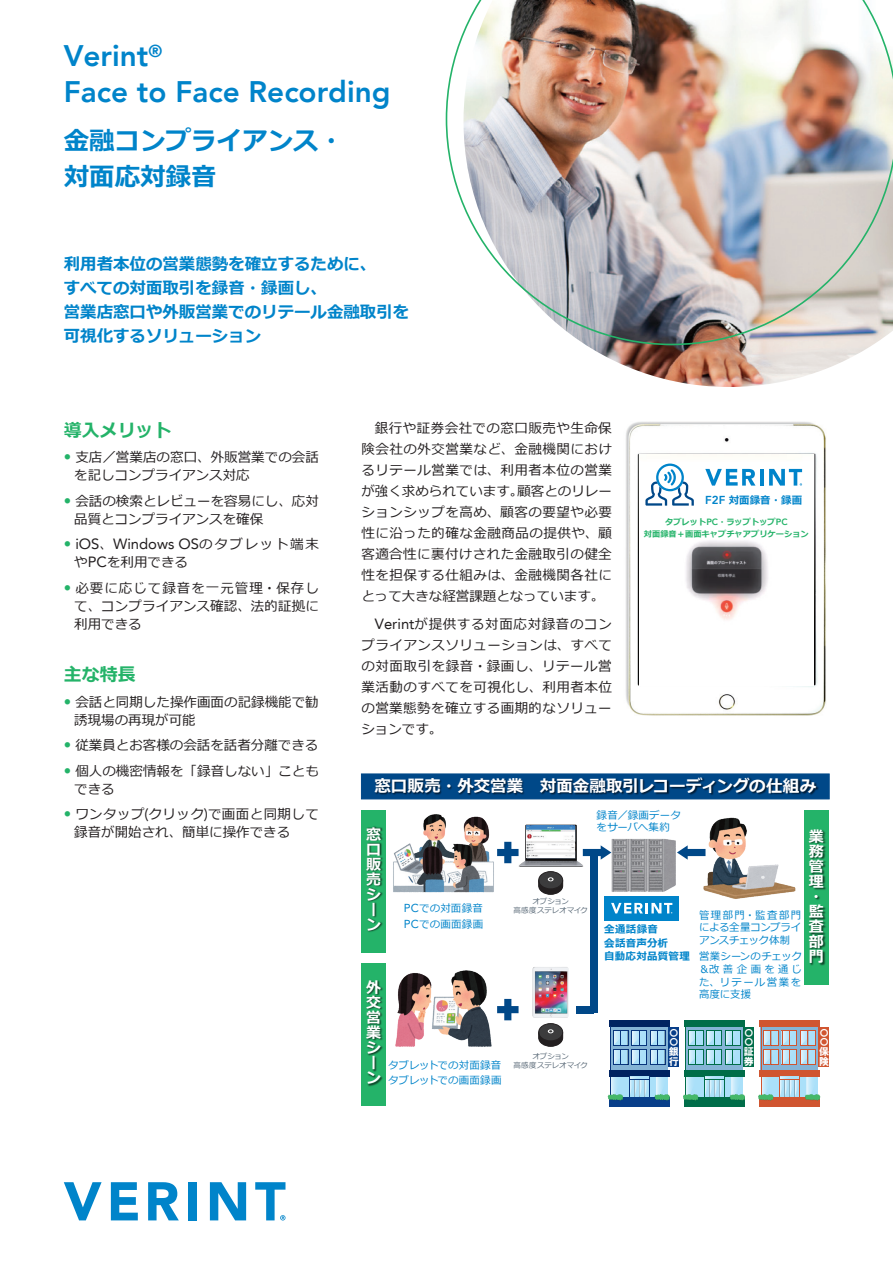
<style>
.page{position:relative;width:893px;height:1263px;background:#fff}
.page>*{position:absolute;margin:0;border:0;box-sizing:border-box;transform-origin:0 0}
.t1{font:800 29.7px/36px "Avenir LT";color:#0084ca}
.t2{font:700 25.5px/36px "Meiryo";color:#0084ca}
.t3{font:700 18px "Meiryo";color:#24b369}
.t4{font:700 16.5px/24px "Meiryo";color:#0084ca}
.t5{font:700 16.5px "Meiryo";color:#fff}
.t6{font:700 15px/15px "Meiryo";color:#fff}
.t7{font:14.85px "Avenir LT";color:#231f20}
.t8{font:13.5px/21px "Meiryo";letter-spacing:.005em;color:#231f20}
.t9{font:13.5px/18px "Meiryo";letter-spacing:.03em;color:#231f20}
.t10{font:10.5px/12.6px "Meiryo";letter-spacing:.015em;color:#0084ca}
.t11{font:700 10.5px/13.5px "Meiryo";letter-spacing:.02em;color:#0084ca}
.t12{font:10.05px/10.1px "HGP Soei Kakugothic UB";color:#fff}
.t13{font:8.85px/8.9px "HGP Soei Kakugothic UB";color:#fff}
.t14{font:700 8.25px/12px "Meiryo";color:#24b369;text-align:center}
.t15{font:7.5px/9px "Meiryo";letter-spacing:-.015em;color:#586876;text-align:center}
.s1{font-family:"Avenir LT";font-size:14.85px;color:#24b369}
.s2{color:#24b369}
.s3{font-family:"Meiryo";font-size:13.5px}
.s4{font-family:"Avenir LT";font-size:14.85px}
.s5{font-family:"Avenir LT";font-weight:800;font-size:11.55px}
.s6{font-family:"Avenir LT";font-weight:800;font-size:9.15px}
.s7{font-family:"Avenir LT";font-size:11.55px}
</style>
<div class="page">
<svg style="left:64px;top:1182px;width:38px;height:38px"></svg>
<svg style="left:111px;top:1182px;width:27px;height:38px"></svg>
<svg style="left:148px;top:1182px;width:31px;height:38px"></svg>
<div style="left:188px;top:1182px;width:9px;height:38px;background:#0084ca"></div>
<svg style="left:210px;top:1182px;width:36px;height:38px"></svg>
<svg style="left:255px;top:1182px;width:30px;height:38px"></svg>
<img style="left:586px;top:345px;width:286px;height:42px">
<img style="left:446px;top:0;width:447px;height:345px">
<img style="left:625px;top:421px;width:201px;height:295px">
<img style="left:639px;top:454px;width:175px;height:231px">
<svg style="left:705px;top:469px;width:50px;height:17px"></svg>
<hr style="left:760px;top:469px;width:3px;height:17px;background:#0084ca">
<svg style="left:769px;top:469px;width:33px;height:17px"></svg>
<svg style="left:645px;top:463px;width:49px;height:43px"></svg>
<div style="left:361px;top:773px;width:469px;height:26px;background:#004888;border:1px solid #004888"></div>
<img style="left:369px;top:778px;width:454px;height:22px">
<div style="left:361px;top:810px;width:25px;height:142px;background:#24b369"></div>
<img style="left:366px;top:826px;width:17px;height:106px">
<div style="left:361px;top:963px;width:25px;height:143px;background:#24b369"></div>
<img style="left:366px;top:980px;width:17px;height:107px">
<div style="left:804px;top:810px;width:25px;height:175px;background:#24b369"></div>
<img style="left:809px;top:829px;width:17px;height:137px">
<svg style="left:497px;top:842px;width:21px;height:21px"></svg>
<svg style="left:538px;top:1023px;width:25px;height:24px"></svg>
<img style="left:393px;top:814px;width:101px;height:79px">
<img style="left:703px;top:817px;width:93px;height:82px">
<img style="left:395px;top:970px;width:97px;height:77px">
<svg style="left:497px;top:999px;width:22px;height:21px"></svg>
<div style="left:590px;top:852px;width:7px;height:161px;background:#004888"></div>
<div style="left:576px;top:1006px;width:17px;height:7px;background:#004888"></div>
<img style="left:612px;top:838px;width:63px;height:54px">
<div style="left:668px;top:1028px;width:11px;height:39px;background:#083e89"></div>
<div style="left:610px;top:1026px;width:58px;height:44px;background:#85b4d6"></div>
<svg style="left:613px;top:1030px;width:53px;height:35px"></svg>
<div style="left:609px;top:1020px;width:60px;height:7px;background:#002361"></div>
<hr style="left:610px;top:1026px;width:1px;height:80px;background:#08357c">
<div style="left:609px;top:1070px;width:60px;height:6px;background:#002361"></div>
<svg style="left:608px;top:1076px;width:62px;height:30px;background:#7aadc9"></svg>
<hr style="left:627px;top:1098px;width:25px;height:2px;background:#083e89">
<hr style="left:743px;top:1026px;width:1px;height:80px;background:#08357c">
<div style="left:743px;top:1028px;width:11px;height:39px;background:#006d49"></div>
<div style="left:686px;top:1026px;width:57px;height:44px;background:#85b4d6"></div>
<svg style="left:688px;top:1030px;width:53px;height:35px"></svg>
<div style="left:684px;top:1020px;width:61px;height:7px;background:#006d49"></div>
<hr style="left:686px;top:1026px;width:1px;height:80px;background:#006d49">
<div style="left:684px;top:1070px;width:61px;height:6px;background:#006d49"></div>
<svg style="left:683px;top:1076px;width:62px;height:30px;background:#78bcb7"></svg>
<hr style="left:702px;top:1098px;width:25px;height:2px;background:#006d49">
<hr style="left:818px;top:1026px;width:1px;height:80px;background:#08357c">
<div style="left:818px;top:1028px;width:11px;height:39px;background:#d05530"></div>
<div style="left:761px;top:1076px;width:28px;height:30px;background:#aae0f9"></div>
<div style="left:761px;top:1026px;width:57px;height:44px;background:#85b4d6"></div>
<svg style="left:763px;top:1030px;width:53px;height:35px"></svg>
<div style="left:759px;top:1020px;width:61px;height:7px;background:#d05530"></div>
<hr style="left:761px;top:1026px;width:1px;height:80px;background:#d05530">
<div style="left:759px;top:1097px;width:61px;height:9px;background:#d05530"></div>
<svg style="left:758px;top:1077px;width:15px;height:24px"></svg>
<div style="left:759px;top:1070px;width:61px;height:7px;background:#d05530"></div>
<svg style="left:779px;top:1076px;width:41px;height:25px"></svg>
<hr style="left:778px;top:1098px;width:24px;height:2px;background:#d05530">
<svg style="left:677px;top:845px;width:28px;height:15px"></svg>
<svg style="left:583px;top:845px;width:28px;height:15px"></svg>
<div style="left:604px;top:896px;width:75px;height:25px;background:#0084ca"></div>
<svg style="left:611px;top:903px;width:61px;height:10px"></svg>
<img style="left:533px;top:967px;width:36px;height:51px">
<img style="left:518px;top:824px;width:65px;height:43px">
<img style="left:527px;top:826px;width:48px;height:32px">
<svg style="left:538px;top:871px;width:25px;height:24px"></svg>
<h1 class="t1" style="left:64px;top:38px;width:328px">Verint<sup>®<br></sup>Face to Face Recording</h1>
<h2 class="t2" style="left:64px;top:124px;width:282px">金融コンプライアンス・対面応対録音</h2>
<p class="t4" style="left:64px;top:252px;width:347px">利用者本位の営業態勢を確立するために、<br>すべての対面取引を録音・録画し、<br>営業店窓口や外販営業でのリテール金融取引を可視化するソリューション</p>
<h3 class="t3" style="left:64px;top:418px;width:109px">導入メリット</h3>
<p class="t8" style="left:74px;top:449px;width:246px;line-height:18px;text-indent:-11px"><span class="s1">•</span> 支店／営業店の窓口、外販営業での会話を記しコンプライアンス対応</p>
<p class="t8" style="left:74px;top:493px;width:246px;line-height:18px;text-indent:-11px"><span class="s1">•</span> 会話の検索とレビューを容易にし、応対品質とコンプライアンスを確保</p>
<p class="t7" style="left:64px;top:535px;width:257px"><span class="s2">•</span> iOS<span class="s3">、</span>Windows OS<span class="s3">のタブレット端末</span></p>
<p class="t8" style="left:74px;top:553px;width:115px">や<span class="s4">PC</span>を利用できる</p>
<p class="t8" style="left:74px;top:580px;width:246px;line-height:18px;text-align:justify;text-indent:-11px"><span class="s1">•</span> 必要に応じて録音を一元管理・保存して、コンプライアンス確認、法的証拠に利用できる</p>
<h3 class="t3" style="left:64px;top:662px;width:73px">主な特長</h3>
<p class="t8" style="left:74px;top:694px;width:246px;line-height:18px;text-indent:-11px"><span class="s1">•</span> 会話と同期した操作画面の記録機能で勧誘現場の再現が可能　</p>
<p class="t8" style="left:64px;top:736px;width:256px"><span class="s1">•</span> 従業員とお客様の会話を話者分離できる</p>
<p class="t8" style="left:74px;top:763px;width:246px;line-height:18px;text-indent:-11px"><span class="s1">•</span> 個人の機密情報を「録音しない」こともできる</p>
<p class="t9" style="left:74px;top:806px;width:246px;text-indent:-10px"><span class="s1">•</span> ワンタップ<span class="s4">(</span>クリック<span class="s4">)</span>で画面と同期して録音が開始され、簡単に操作できる</p>
<p class="t8" style="left:361px;top:418px;width:252px;text-align:justify;text-indent:14px">銀行や証券会社での窓口販売や生命保険会社の外交営業など、金融機関におけるリテール営業では、利用者本位の営業が強く求められています。顧客とのリレーションシップを高め、顧客の要望や必要性に沿った的確な金融商品の提供や、顧客適合性に裏付けされた金融取引の健全性を担保する仕組みは、金融機関各社にとって大きな経営課題となっています。</p>
<p class="t8" style="left:361px;top:615px;width:252px;text-align:justify;text-indent:14px"><span class="s4">Verint</span>が提供する対面応対録音のコンプライアンスソリューションは、すべての対面取引を録音・録画し、リテール営業活動のすべてを可視化し、利用者本位の営業態勢を確立する画期的なソリューションです。</p>
<p class="t11" style="left:705px;top:494px;width:99px"><span class="s5">F2F</span> 対面録音・録画</p>
<p class="t14" style="left:644px;top:516px;width:166px">タブレット<span class="s6">PC</span>・ラップトップ<span class="s6">PC<br></span>対面録音＋画面キャプチャアプリケーション</p>
<p class="t5" style="left:374px;top:775px;width:443px">窓口販売・外交営業　対面金融取引レコーディングの仕組み</p>
<p class="t6" style="left:366px;top:827px;width:16px">窓口販売シーン</p>
<p class="t10" style="left:404px;top:901px;width:81px;line-height:15.8px"><span class="s7">PC</span>での対面録音<br><span class="s7">PC</span>での画面録画</p>
<p class="t6" style="left:366px;top:981px;width:16px">外交営業シーン</p>
<p class="t10" style="left:388px;top:1057px;width:115px;line-height:15.8px">タブレットでの対面録音タブレットでの画面録画</p>
<p class="t10" style="left:597px;top:810px;width:86px;line-height:12px">録音／録画データをサーバへ集約</p>
<p class="t15" style="left:514px;top:897px;width:76px">オプション<br>高感度ステレオマイク</p>
<p class="t11" style="left:604px;top:923px;width:87px">全通話録音<br>会話音声分析<br>自動応対品質管理</p>
<p class="t6" style="left:809px;top:830px;width:16px">業務管理・監査部門</p>
<p class="t10" style="left:699px;top:909px;width:104px;text-align:justify">管理部門・監査部門による全量コンプライアンスチェック体制</p>
<p class="t10" style="left:699px;top:951px;width:104px;text-align:justify">営業シーンのチェック＆改善企画を通じた、リテール営業を高度に支援</p>
<p class="t15" style="left:514px;top:1052px;width:76px">オプション<br>高感度ステレオマイク</p>
<p class="t13" style="left:669px;top:1029px;width:10px">〇〇</p>
<p class="t12" style="left:669px;top:1046px;width:11px">銀行</p>
<p class="t13" style="left:745px;top:1029px;width:10px">〇〇</p>
<p class="t12" style="left:744px;top:1046px;width:11px">証券</p>
<p class="t13" style="left:820px;top:1029px;width:10px">〇〇</p>
<p class="t12" style="left:819px;top:1046px;width:11px">保険</p>
</div>
